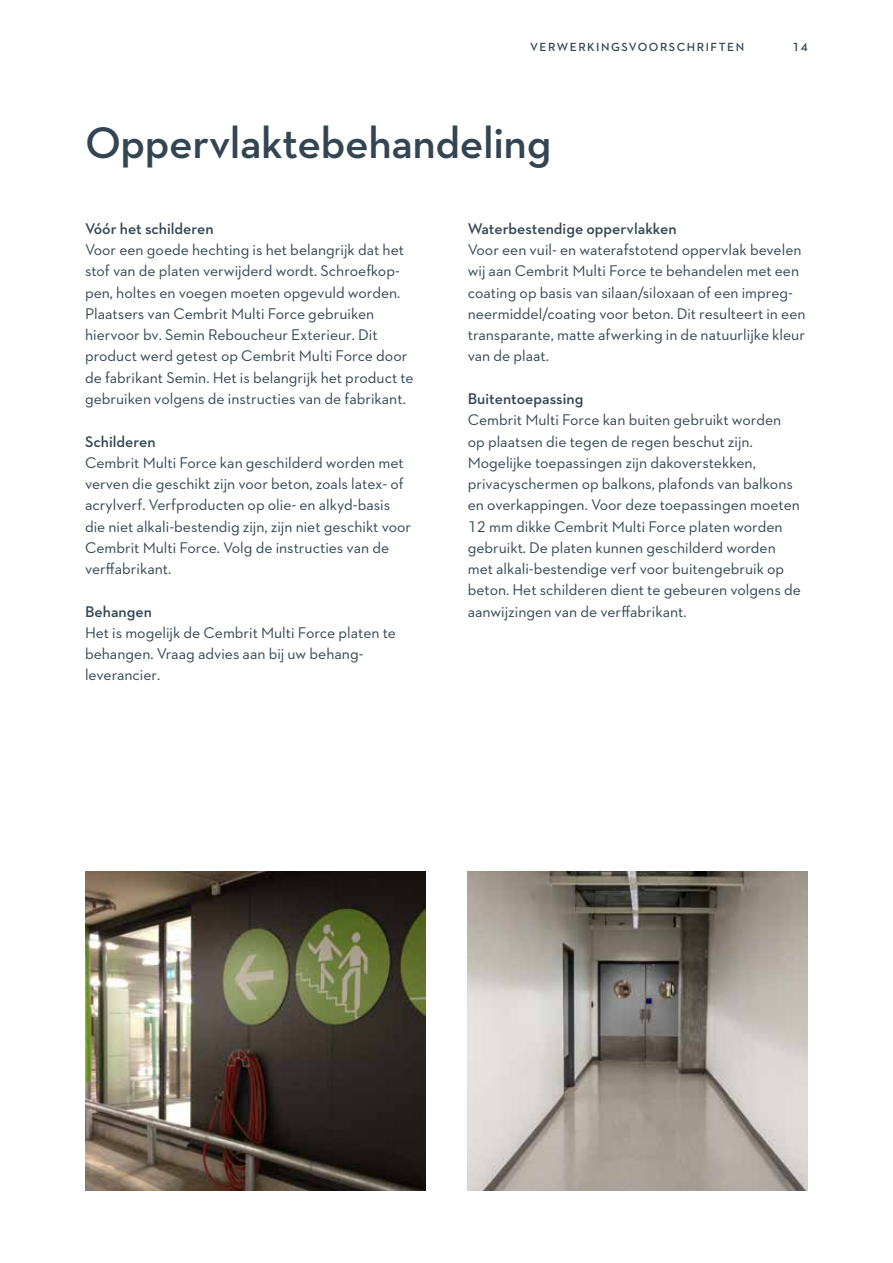
<style>
.page{position:relative;width:893px;height:1263px;background:#fff}
.page>*{position:absolute;margin:0;border:0;box-sizing:border-box;transform-origin:0 0}
.t1{font:600 45px "Neutraface 2 Text";letter-spacing:-.01em;color:#344552}
.Cembrit_Body{font:15.75px/21.3px "Neutraface 2 Text";color:#344552}
.Cembrit_Body-2{font:600 15.75px "Neutraface 2 Text";color:#344552}
.Cembrit_Body-3{font:600 12px "Neutraface 2 Text";letter-spacing:.125em;color:#344552}
.s1{font-weight:600}
</style>
<div class="page">
<img style="left:85px;top:872px;width:340px;height:319px">
<img style="left:468px;top:872px;width:340px;height:319px">
<p class="Cembrit_Body-3" style="left:530px;top:39px;width:215px">VERWERKINGSVOORSCHRIFTEN</p>
<p class="Cembrit_Body-3" style="left:792px;top:39px;width:17px">14</p>
<p class="t1" style="left:85px;top:114px;width:468px">Oppervlaktebehandeling</p>
<p class="Cembrit_Body-2" style="left:85px;top:219px;width:130px">Vóór het schilderen</p>
<p class="Cembrit_Body" style="left:85px;top:239px;width:330px">Voor een goede hechting is het belangrijk dat het stof van de platen verwijderd wordt. Schroefkop&shy;pen, holtes en voegen moeten opgevuld worden.<br>Plaatsers van Cembrit Multi Force gebruiken hiervoor bv. Semin Reboucheur Exterieur. Dit product werd getest op Cembrit Multi Force door de fabrikant Semin. Het is belangrijk het product te gebruiken volgens de instructies van de fabrikant.</p>
<p class="Cembrit_Body" style="left:85px;top:430px;width:328px"><span class="s1">Schilderen<br></span>Cembrit Multi Force kan geschilderd worden met verven die geschikt zijn voor beton, zoals latex- of acrylverf. Verfproducten op olie- en alkyd-basis die niet alkali-bestendig zijn, zijn niet geschikt voor Cembrit Multi Force. Volg de instructies van de verffabrikant.</p>
<p class="Cembrit_Body-2" style="left:85px;top:601px;width:68px">Behangen</p>
<p class="Cembrit_Body" style="left:85px;top:622px;width:312px">Het is mogelijk de Cembrit Multi Force platen te behangen. Vraag advies aan bij uw behang-</p>
<p class="Cembrit_Body" style="left:85px;top:664px;width:77px">leverancier.</p>
<p class="Cembrit_Body-2" style="left:468px;top:219px;width:210px">Waterbestendige oppervlakken</p>
<p class="Cembrit_Body" style="left:468px;top:239px;width:339px">Voor een vuil- en waterafstotend oppervlak bevelen wij aan Cembrit Multi Force te behandelen met een coating op basis van silaan/siloxaan of een impreg&shy;neermiddel/coating voor beton. Dit resulteert in een transparante, matte afwerking in de natuurlijke kleur van de plaat.</p>
<p class="Cembrit_Body-2" style="left:468px;top:389px;width:117px">Buitentoepassing</p>
<p class="Cembrit_Body" style="left:468px;top:409px;width:335px">Cembrit Multi Force kan buiten gebruikt worden op plaatsen die tegen de regen beschut zijn.<br>Mogelijke toepassingen zijn dakoverstekken, privacyschermen op balkons, plafonds van balkons en overkappingen. Voor deze toepassingen moeten 12 mm dikke Cembrit Multi Force platen worden gebruikt. De platen kunnen geschilderd worden met alkali-bestendige verf voor buitengebruik op beton. Het schilderen dient te gebeuren volgens de aanwijzingen van de verffabrikant.</p>
</div>
